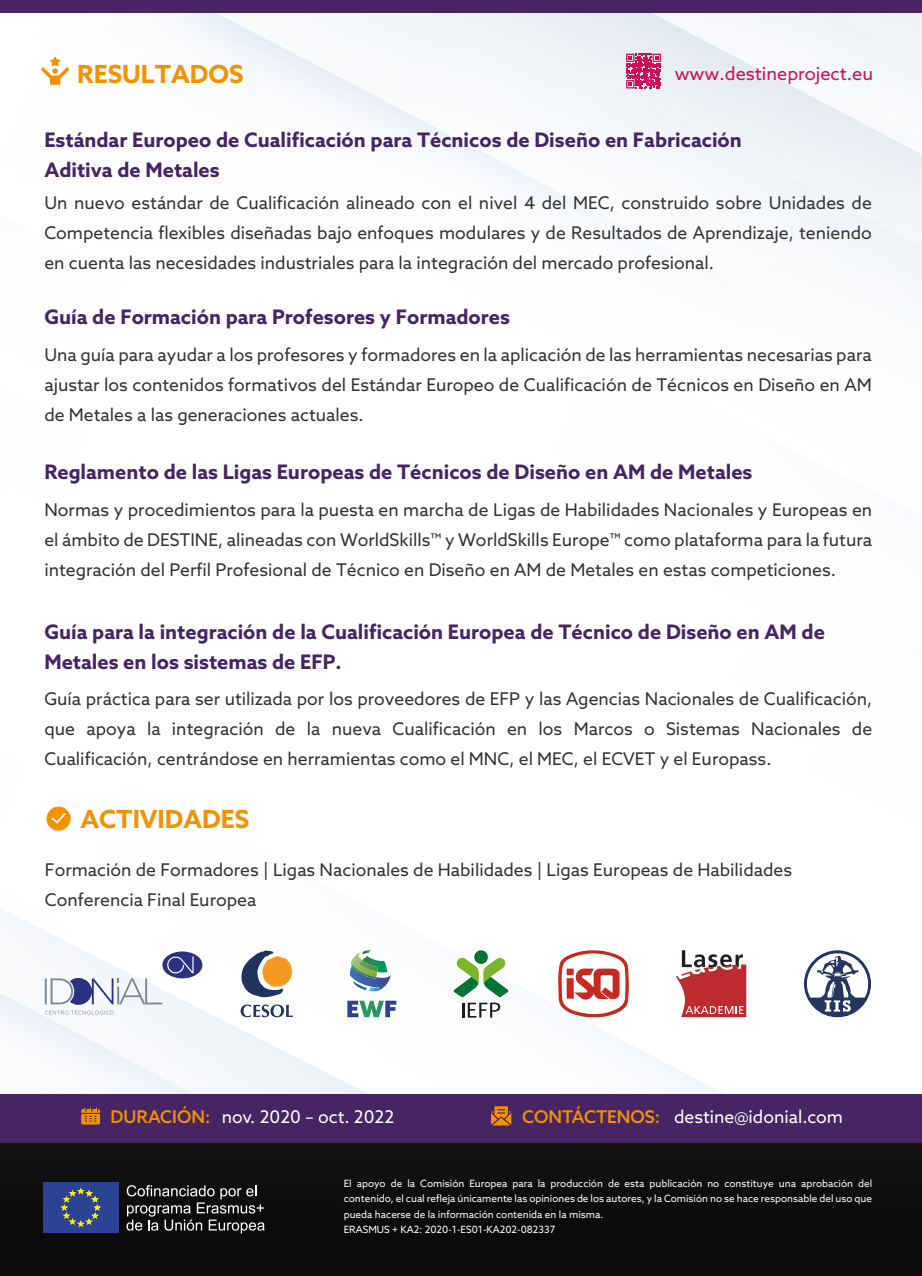
<style>
.page{position:relative;width:922px;height:1276px;background:#fff}
.page>*{position:absolute;margin:0;border:0;box-sizing:border-box;transform-origin:0 0}
.t1{font:700 25px "Azo Sans";color:#f39200}
.t2{font:700 20px/30px "Azo Sans";color:#472564}
.t3{font:18px "Azo Sans";color:#d10d5b}
.t4{font:17.5px/30px "Azo Sans";color:#333;text-align:justify}
.t5{font:17.5px "Azo Sans";color:#fff}
.t6{font:10px/15.5px "Azo Sans";color:#fff}
.s1{font-weight:500;color:#f39200}
</style>
<div class="page">
<div style="left:0;top:1142px;width:921px;height:134px;background:#0c0c0c"></div>
<svg style="left:202px;top:962px;width:521px;height:132px"></svg>
<svg style="left:423px;top:950px;width:449px;height:112px"></svg>
<svg style="left:55px;top:13px;width:854px;height:224px"></svg>
<svg style="left:694px;top:41px;width:227px;height:253px"></svg>
<div style="left:0;top:1094px;width:921px;height:48px;background:#472564"></div>
<svg style="left:491px;top:1106px;width:20px;height:19px"></svg>
<svg style="left:81px;top:1107px;width:19px;height:17px"></svg>
<svg style="left:41px;top:57px;width:28px;height:28px"></svg>
<div style="left:0;top:0;width:921px;height:13px;background:#472564"></div>
<svg style="left:626px;top:54px;width:34px;height:34px"></svg>
<svg style="left:347px;top:1000px;width:49px;height:17px"></svg>
<svg style="left:349px;top:950px;width:42px;height:41px"></svg>
<svg style="left:558px;top:950px;width:70px;height:67px"></svg>
<svg style="left:803px;top:950px;width:67px;height:67px"></svg>
<svg style="left:241px;top:950px;width:51px;height:47px"></svg>
<svg style="left:240px;top:1004px;width:53px;height:13px"></svg>
<svg style="left:0;top:806px;width:202px;height:288px"></svg>
<svg style="left:675px;top:950px;width:71px;height:67px"></svg>
<div style="left:474px;top:950px;width:13px;height:14px;background:#057333;border-radius:50%"></div>
<svg style="left:453px;top:957px;width:55px;height:60px"></svg>
<div style="left:43px;top:1182px;width:76px;height:51px;background:#2a4394"></div>
<svg style="left:61px;top:1187px;width:39px;height:40px"></svg>
<svg style="left:126px;top:1185px;width:138px;height:48px"></svg>
<h1 class="t1" style="left:77px;top:57px;width:168px">RESULTADOS</h1>
<p class="t3" style="left:674px;top:62px;width:200px">www.destineproject.eu</p>
<p class="t2" style="left:44px;top:125px;width:698px">Estándar Europeo de Cualificación para Técnicos de Diseño en Fabricación<br>Aditiva de Metales</p>
<p class="t4" style="left:44px;top:188px;width:828px">Un nuevo estándar de Cualificación alineado con el nivel 4 del MEC, construido sobre Unidades de Competencia flexibles diseñadas bajo enfoques modulares y de Resultados de Aprendizaje, teniendo en cuenta las necesidades industriales para la integración del mercado profesional.</p>
<p class="t2" style="left:44px;top:301px;width:467px">Guía de Formación para Profesores y Formadores</p>
<p class="t4" style="left:44px;top:339px;width:828px">Una guía para ayudar a los profesores y formadores en la aplicación de las herramientas necesarias para ajustar los contenidos formativos del Estándar Europeo de Cualificación de Técnicos en Diseño en AM de Metales a las generaciones actuales.</p>
<p class="t2" style="left:44px;top:456px;width:709px">Reglamento de las Ligas Europeas de Técnicos de Diseño en AM de Metales</p>
<p class="t4" style="left:44px;top:494px;width:829px">Normas y procedimientos para la puesta en marcha de Ligas de Habilidades Nacionales y Europeas en el ámbito de DESTINE, alineadas con WorldSkills™ y WorldSkills Europe™ como plataforma para la futura integración del Perfil Profesional de Técnico en Diseño en AM de Metales en estas competiciones.</p>
<p class="t2" style="left:44px;top:616px;width:781px">Guía para la integración de la Cualificación Europea de Técnico de Diseño en AM de<br>Metales en los sistemas de EFP.</p>
<p class="t4" style="left:44px;top:683px;width:829px">Guía práctica para ser utilizada por los proveedores de EFP y las Agencias Nacionales de Cualificación, que apoya la integración de la nueva Cualificación en los Marcos o Sistemas Nacionales de Cualificación, centrándose en herramientas como el MNC, el MEC, el ECVET y el Europass.</p>
<h1 class="t1" style="left:80px;top:803px;width:170px">ACTIVIDADES</h1>
<p class="t4" style="left:45px;top:854px;width:748px">Formación de Formadores | Ligas Nacionales de Habilidades | Ligas Europeas de Habilidades<br>Conferencia Final Europea</p>
<p class="t5" style="left:111px;top:1105px;width:285px"><span class="s1">DURACIÓN:</span> nov. 2020 – oct. 2022</p>
<p class="t5" style="left:522px;top:1105px;width:322px"><span class="s1">CONTÁCTENOS:</span> destine@idonial.com</p>
<p class="t6" style="left:343px;top:1175px;width:529px">El apoyo de la Comisión Europea para la producción de esta publicación no constituye una aprobación del contenido, el cual refleja únicamente las opiniones de los autores, y la Comisión no se hace responsable del uso que pueda hacerse de la información contenida en la misma.<br>ERASMUS + KA2: 2020-1-ES01-KA202-082337</p>
</div>
